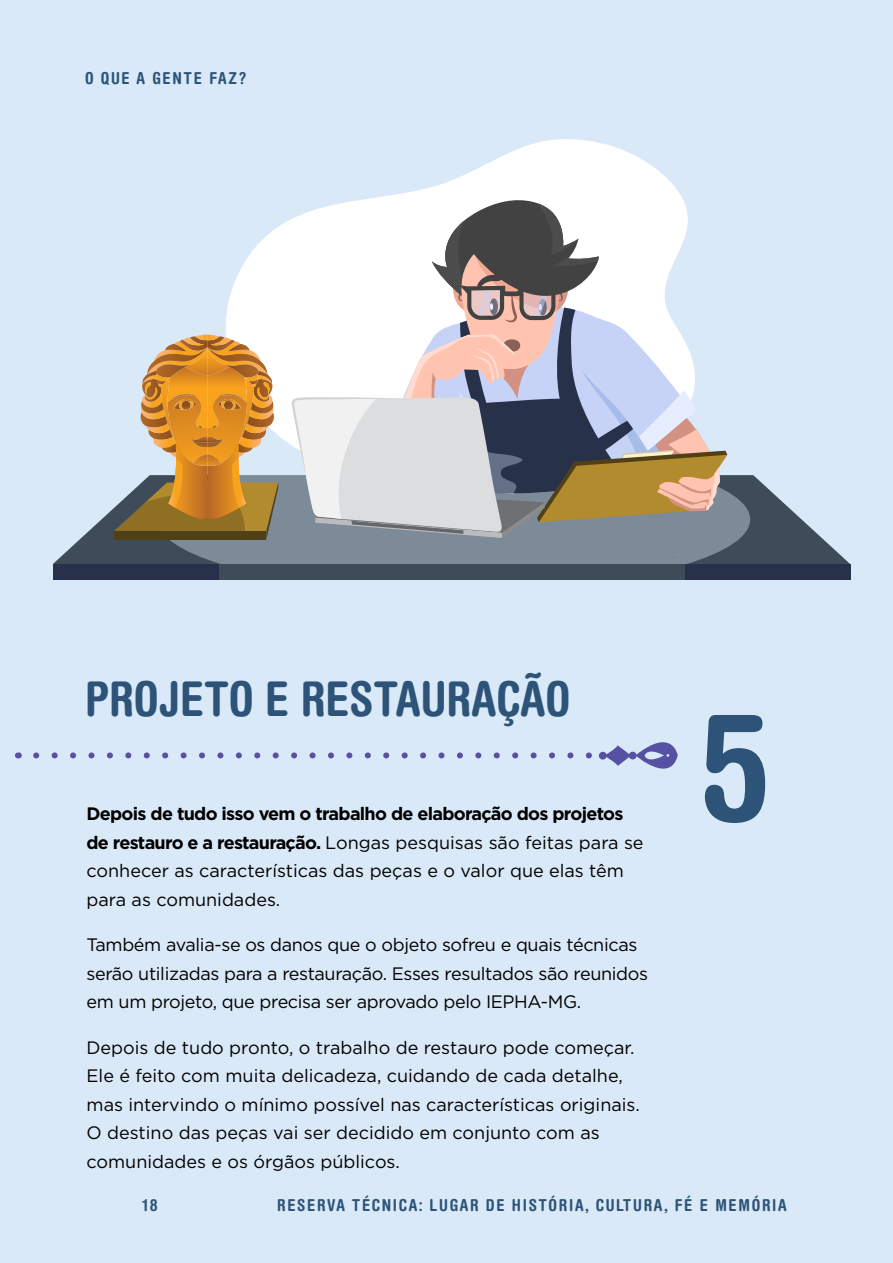
<style>
.page{position:relative;width:893px;height:1263px;background:#d9e9f7}
.page>*{position:absolute;margin:0;border:0;box-sizing:border-box;transform-origin:0 0}
.t1{font:700 condensed 150px "Helvetica Rounded LT Std";color:#2d5378}
.t2{font:700 condensed 48px "Helvetica Rounded LT Std";color:#2d5378}
.t3{font:18px/28.5px "Gotham";color:#000}
.t4{font:18px/28.5px "Gotham";letter-spacing:-.02em;color:#000}
.t5{font:700 condensed 16.5px "Helvetica Rounded LT Std";letter-spacing:.1em;color:#2d5378}
.s1{font-weight:700}
</style>
<div class="page">
<svg style="left:36px;top:752px;width:556px;height:6px"></svg>
<svg style="left:226px;top:139px;width:456px;height:307px"></svg>
<svg style="left:53px;top:475px;width:797px;height:89px"></svg>
<svg style="left:157px;top:475px;width:593px;height:89px;background:#74818e"></svg>
<div style="left:53px;top:564px;width:797px;height:16px;background:#273149"></div>
<div style="left:219px;top:564px;width:465px;height:16px;background:#3e4b59"></div>
<svg style="left:114px;top:335px;width:164px;height:204px"></svg>
<svg style="left:292px;top:197px;width:435px;height:341px;background:#c5c3c4"></svg>
<svg style="left:635px;top:742px;width:43px;height:27px"></svg>
<div style="left:629px;top:752px;width:8px;height:7px;background:#5651a2;border-radius:50%"></div>
<div style="left:599px;top:752px;width:8px;height:7px;background:#5651a2;border-radius:50%"></div>
<svg style="left:604px;top:745px;width:27px;height:21px"></svg>
<p class="t5" style="left:85px;top:68px;width:163px">O QUE A GENTE FAZ?</p>
<h2 class="t2" style="left:85px;top:670px;width:487px">PROJETO E RESTAURAÇÃO</h2>
<p class="t3" style="left:87px;top:799px;width:559px"><span class="s1">Depois de tudo isso vem o trabalho de elaboração dos projetos de restauro e a restauração.</span> Longas pesquisas são feitas para se conhecer as características das peças e o valor que elas têm para as comunidades.</p>
<p class="t4" style="left:87px;top:930px;width:563px">Também avalia-se os danos que o objeto sofreu e quais técnicas serão utilizadas para a restauração. Esses resultados são reunidos em um projeto, que precisa ser aprovado pelo IEPHA-MG.</p>
<p class="t3" style="left:87px;top:1032px;width:555px">Depois de tudo pronto, o trabalho de restauro pode começar.<br>Ele é feito com muita delicadeza, cuidando de cada detalhe, mas intervindo o mínimo possível nas características originais.<br>O destino das peças vai ser decidido em conjunto com as comunidades e os órgãos públicos.</p>
<h1 class="t1" style="left:699px;top:676px;width:74px">5</h1>
<p class="t5" style="left:143px;top:1195px;width:17px">18</p>
<p class="t5" style="left:277px;top:1195px;width:511px">RESERVA TÉCNICA: LUGAR DE HISTÓRIA, CULTURA, FÉ E MEMÓRIA</p>
</div>
